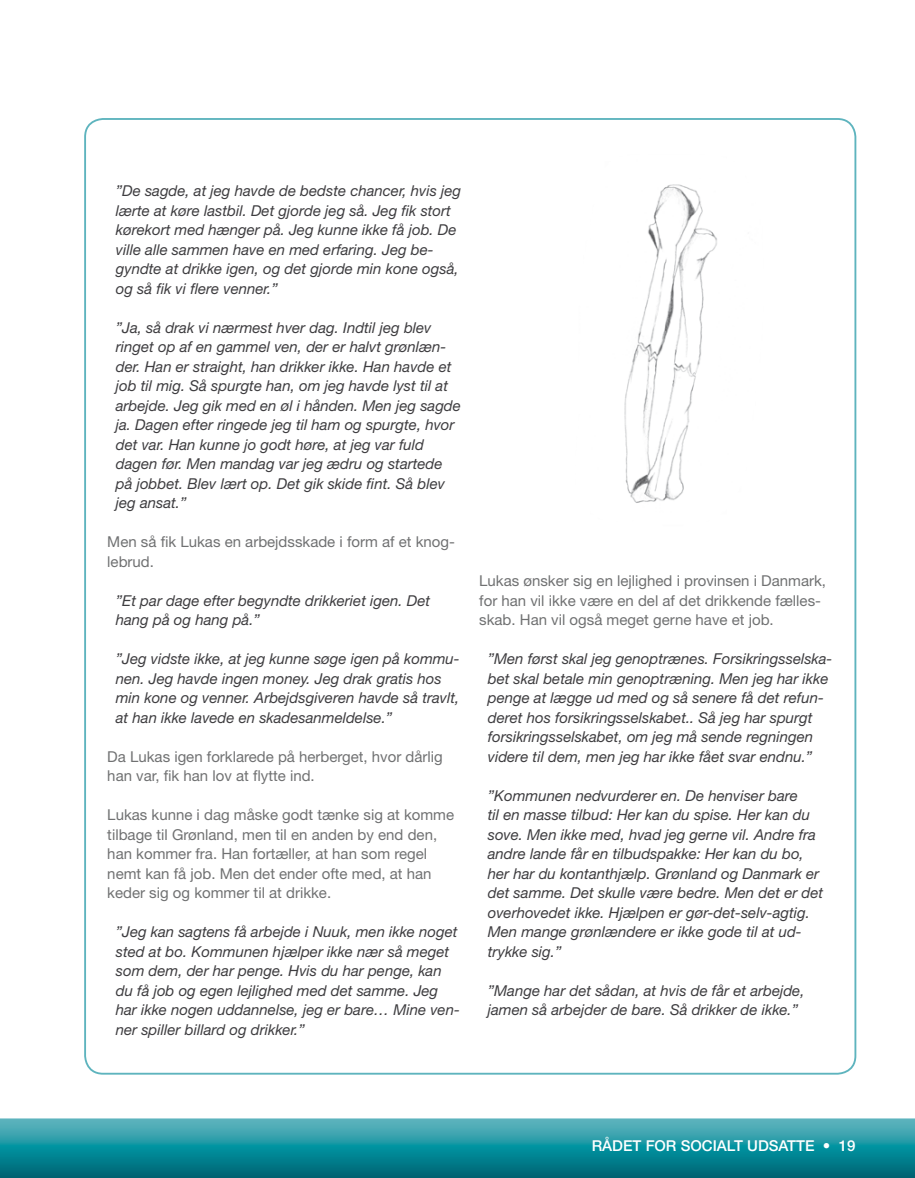
<style>
.page{position:relative;width:915px;height:1178px;background:#fff}
.page>*{position:absolute;margin:0;border:0;box-sizing:border-box;transform-origin:0 0}
.t1{font:italic 15px/19.5px "Helvetica Neue LT Std";color:#3e3d40}
.t2{font:15px/19.5px "Helvetica Neue LT Std";color:#707172}
.t3{font:500 15px "Helvetica Neue LT Std";color:#fff}
</style>
<div class="page">
<img style="left:624px;top:184px;width:93px;height:319px">
<svg style="left:0;top:1118px;width:914px;height:60px;background:#1e8f9c"></svg>
<p class="t1" style="left:116px;top:181px;width:347px">”De sagde, at jeg havde de bedste chancer, hvis jeg lærte at køre lastbil. Det gjorde jeg så. Jeg fik stort kørekort med hænger på. Jeg kunne ikke få job. De ville alle sammen have en med erfaring. Jeg be&shy;gyndte at drikke igen, og det gjorde min kone også, og så fik vi flere venner.”</p>
<p class="t1" style="left:116px;top:317px;width:346px">”Ja, så drak vi nærmest hver dag. Indtil jeg blev ringet op af en gammel ven, der er halvt grønlæn&shy;der. Han er straight, han drikker ikke. Han havde et job til mig. Så spurgte han, om jeg havde lyst til at arbejde. Jeg gik med en øl i hånden. Men jeg sagde ja. Dagen efter ringede jeg til ham og spurgte, hvor det var. Han kunne jo godt høre, at jeg var fuld dagen før. Men mandag var jeg ædru og startede på jobbet. Blev lært op. Det gik skide fint. Så blev jeg ansat.”</p>
<p class="t2" style="left:107px;top:532px;width:349px">Men så fik Lukas en arbejdsskade i form af et knog&shy;lebrud.</p>
<p class="t1" style="left:116px;top:590px;width:316px">”Et par dage efter begyndte drikkeriet igen. Det hang på og hang på.”</p>
<p class="t1" style="left:116px;top:649px;width:345px">”Jeg vidste ikke, at jeg kunne søge igen på kommu&shy;nen. Jeg havde ingen money. Jeg drak gratis hos min kone og venner. Arbejdsgiveren havde så travlt, at han ikke lavede en skadesanmeldelse.”</p>
<p class="t2" style="left:107px;top:746px;width:337px">Da Lukas igen forklarede på herberget, hvor dårlig han var, fik han lov at flytte ind.</p>
<p class="t2" style="left:107px;top:805px;width:348px">Lukas kunne i dag måske godt tænke sig at komme tilbage til Grønland, men til en anden by end den, han kommer fra. Han fortæller, at han som regel nemt kan få job. Men det ender ofte med, at han keder sig og kommer til at drikke.</p>
<p class="t1" style="left:116px;top:922px;width:345px">”Jeg kan sagtens få arbejde i Nuuk, men ikke noget sted at bo. Kommunen hjælper ikke nær så meget som dem, der har penge. Hvis du har penge, kan du få job og egen lejlighed med det samme. Jeg har ikke nogen uddannelse, jeg er bare… Mine ven&shy;ner spiller billard og drikker.”</p>
<p class="t2" style="left:479px;top:571px;width:348px">Lukas ønsker sig en lejlighed i provinsen i Danmark, for han vil ikke være en del af det drikkende fælles&shy;skab. Han vil også meget gerne have et job.</p>
<p class="t1" style="left:487px;top:649px;width:346px">”Men først skal jeg genoptrænes. Forsikringsselska&shy;bet skal betale min genoptræning. Men jeg har ikke penge at lægge ud med og så senere få det refun&shy;deret hos forsikringsselskabet.. Så jeg har spurgt forsikringsselskabet, om jeg må sende regningen videre til dem, men jeg har ikke fået svar endnu.”</p>
<p class="t1" style="left:487px;top:785px;width:337px">”Kommunen nedvurderer en. De henviser bare<br>til en masse tilbud: Her kan du spise. Her kan du sove. Men ikke med, hvad jeg gerne vil. Andre fra andre lande får en tilbudspakke: Her kan du bo, her har du kontanthjælp. Grønland og Danmark er det samme. Det skulle være bedre. Men det er det overhovedet ikke. Hjælpen er gør-det-selv-agtig.<br>Men mange grønlændere er ikke gode til at ud&shy;trykke sig.”</p>
<p class="t1" style="left:487px;top:980px;width:318px">”Mange har det sådan, at hvis de får et arbejde, jamen så arbejder de bare. Så drikker de ikke.”</p>
<p class="t3" style="left:591px;top:1137px;width:265px">RÅDET FOR SOCIALT UDSATTE • 19</p>
</div>
